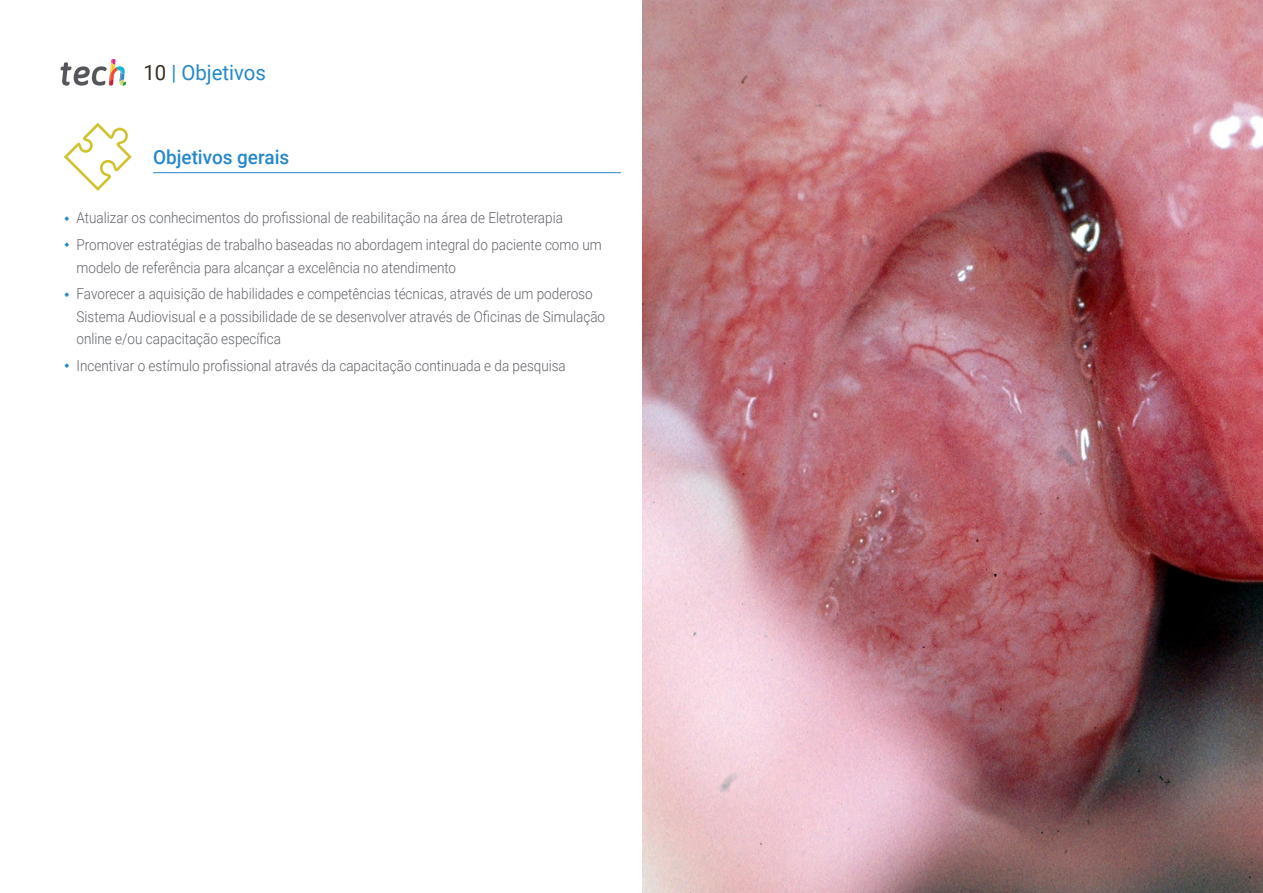
<style>
.page{position:relative;width:1263px;height:893px;background:#fff}
.page>*{position:absolute;margin:0;border:0;box-sizing:border-box;transform-origin:0 0}
.t1{font:21px "Roboto";color:#2488c9}
.t2{font:500 19.5px "Roboto";color:#2488c9}
.t3{font:300 15px/26.7px "Roboto";color:#61646a;scale:.9 1}
.s1{color:#312e20}
</style>
<div class="page">
<hr style="left:153px;top:172px;width:468px;height:1px;background:#2488c9">
<svg style="left:64px;top:123px;width:68px;height:68px"></svg>
<img style="left:642px;top:0;width:621px;height:893px">
<svg style="left:61px;top:59px;width:65px;height:27px"></svg>
<h1 class="t1" style="left:144px;top:57px;width:124px"><span class="s1">10</span> | Objetivos</h1>
<h2 class="t2" style="left:153px;top:144px;width:138px">Objetivos gerais</h2>
<p class="t3" style="left:77px;top:204px;width:585px">Atualizar os conhecimentos do profissional de reabilitação na área de Eletroterapia<br>Promover estratégias de trabalho baseadas no abordagem integral do paciente como um</p>
<p class="t3" style="left:77px;top:253px;width:575px">modelo de referência para alcançar a excelência no atendimento<br>Favorecer a aquisição de habilidades e competências técnicas, através de um poderoso</p>
<p class="t3" style="left:77px;top:305px;width:589px;line-height:22.5px">Sistema Audiovisual e a possibilidade de se desenvolver através de Oficinas de Simulação online e/ou capacitação específica</p>
<p class="t3" style="left:77px;top:352px;width:545px">Incentivar o estímulo profissional através da capacitação continuada e da pesquisa</p>
</div>
